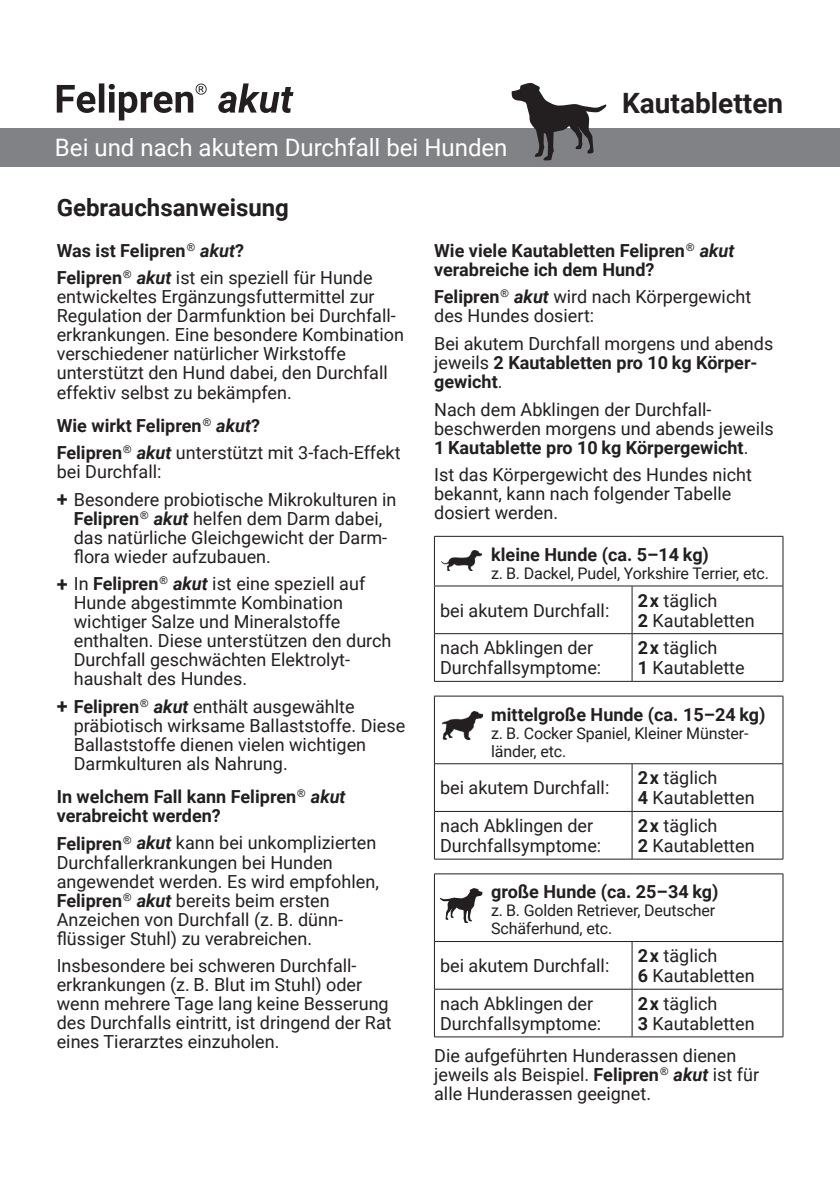
<style>
.page{position:relative;width:840px;height:1191px;background:#fff}
.page>*{position:absolute;margin:0;border:0;box-sizing:border-box;transform-origin:0 0}
.t1{font:700 28px "Roboto";color:#231f20}
.t2{font:24px "Roboto";color:#fff}
.t3{font:700 24px "Roboto";color:#231f20}
.t4{font:700 20px "Roboto";color:#231f20}
.t5{font:18px/19px "Roboto";color:#231f20}
.t6{font:700 18px/19px "Roboto";color:#231f20}
.t7{font:16px/18px "Roboto";letter-spacing:-.01em;color:#231f20}
.s1{font-style:italic}
.s2{font-weight:400}
.s3{font-weight:700}
.s4{font-weight:700;font-style:italic}
</style>
<div class="page">
<hr style="left:782px;top:536px;width:1px;height:50px;background:#231f20">
<hr style="left:434px;top:586px;width:1px;height:47px;background:#231f20">
<hr style="left:631px;top:586px;width:1px;height:47px;background:#231f20">
<hr style="left:782px;top:586px;width:1px;height:47px;background:#231f20">
<hr style="left:434px;top:633px;width:197px;height:1px;background:#231f20">
<hr style="left:434px;top:634px;width:1px;height:47px;background:#231f20">
<hr style="left:631px;top:633px;width:151px;height:1px;background:#231f20">
<hr style="left:631px;top:634px;width:1px;height:47px;background:#231f20">
<hr style="left:782px;top:634px;width:1px;height:47px;background:#231f20">
<hr style="left:434px;top:681px;width:197px;height:1px;background:#231f20">
<hr style="left:631px;top:681px;width:151px;height:1px;background:#231f20">
<hr style="left:434px;top:536px;width:197px;height:1px;background:#231f20">
<hr style="left:434px;top:536px;width:1px;height:50px;background:#231f20">
<hr style="left:631px;top:536px;width:151px;height:1px;background:#231f20">
<hr style="left:434px;top:585px;width:197px;height:1px;background:#231f20">
<hr style="left:631px;top:585px;width:151px;height:1px;background:#231f20">
<hr style="left:782px;top:696px;width:1px;height:67px;background:#231f20">
<hr style="left:434px;top:764px;width:1px;height:47px;background:#231f20">
<hr style="left:631px;top:764px;width:1px;height:47px;background:#231f20">
<hr style="left:782px;top:764px;width:1px;height:47px;background:#231f20">
<hr style="left:434px;top:811px;width:197px;height:1px;background:#231f20">
<hr style="left:434px;top:811px;width:1px;height:48px;background:#231f20">
<hr style="left:631px;top:811px;width:151px;height:1px;background:#231f20">
<hr style="left:631px;top:811px;width:1px;height:48px;background:#231f20">
<hr style="left:782px;top:811px;width:1px;height:48px;background:#231f20">
<hr style="left:434px;top:858px;width:197px;height:1px;background:#231f20">
<hr style="left:631px;top:858px;width:151px;height:1px;background:#231f20">
<hr style="left:434px;top:696px;width:197px;height:1px;background:#231f20">
<hr style="left:434px;top:696px;width:1px;height:67px;background:#231f20">
<hr style="left:631px;top:696px;width:151px;height:1px;background:#231f20">
<hr style="left:434px;top:763px;width:197px;height:1px;background:#231f20">
<hr style="left:631px;top:763px;width:151px;height:1px;background:#231f20">
<hr style="left:782px;top:874px;width:1px;height:67px;background:#231f20">
<hr style="left:434px;top:941px;width:1px;height:48px;background:#231f20">
<hr style="left:631px;top:941px;width:1px;height:48px;background:#231f20">
<hr style="left:782px;top:941px;width:1px;height:48px;background:#231f20">
<hr style="left:434px;top:989px;width:197px;height:1px;background:#231f20">
<hr style="left:434px;top:989px;width:1px;height:47px;background:#231f20">
<hr style="left:631px;top:989px;width:151px;height:1px;background:#231f20">
<hr style="left:631px;top:989px;width:1px;height:47px;background:#231f20">
<hr style="left:782px;top:989px;width:1px;height:47px;background:#231f20">
<hr style="left:434px;top:1036px;width:197px;height:1px;background:#231f20">
<hr style="left:631px;top:1036px;width:151px;height:1px;background:#231f20">
<hr style="left:434px;top:873px;width:197px;height:1px;background:#231f20">
<hr style="left:434px;top:874px;width:1px;height:67px;background:#231f20">
<hr style="left:631px;top:873px;width:151px;height:1px;background:#231f20">
<hr style="left:434px;top:941px;width:197px;height:1px;background:#231f20">
<hr style="left:631px;top:941px;width:151px;height:1px;background:#231f20">
<img style="left:441px;top:550px;width:39px;height:21px">
<img style="left:442px;top:711px;width:40px;height:29px">
<svg style="left:439px;top:888px;width:43px;height:35px"></svg>
<img style="left:57px;top:83px;width:136px;height:37px">
<svg style="left:195px;top:84px;width:11px;height:11px"></svg>
<img style="left:218px;top:83px;width:75px;height:30px">
<div style="left:0;top:128px;width:839px;height:38px;background:#808285"></div>
<svg style="left:511px;top:83px;width:95px;height:77px"></svg>
<h2 class="t2" style="left:55px;top:131px;width:454px">Bei und nach akutem Durchfall bei Hunden</h2>
<h2 class="t3" style="left:57px;top:191px;width:234px">Gebrauchsanweisung</h2>
<h1 class="t1" style="left:621px;top:83px;width:163px">Kautabletten</h1>
<p class="t6" style="left:57px;top:236px;width:317px;line-height:27.6px">Was ist Felipren<sup>®</sup> <span class="s1">akut</span>?<br>Felipren<sup>®</sup> <span class="s1">akut</span> <span class="s2">ist ein speziell für Hunde</span></p>
<p class="t5" style="left:57px;top:287px;width:348px">entwickeltes Ergänzungsfuttermittel zur Regulation der Darmfunktion bei Durchfall&shy;erkrankungen. Eine besondere Kombination verschiedener natürlicher Wirkstoffe unterstützt den Hund dabei, den Durchfall effektiv selbst zu bekämpfen.</p>
<p class="t5" style="left:57px;top:411px;width:345px;line-height:27.4px"><span class="s3">Wie wirkt Felipren</span><sup>®</sup> <span class="s4">akut</span><span class="s3">?<br>Felipren</span><sup>®</sup> <span class="s4">akut</span> unterstützt mit 3-fach-Effekt</p>
<p class="t5" style="left:74px;top:457px;width:324px;line-height:27.6px;text-indent:-17px">bei Durchfall:<br>Besondere probiotische Mikrokulturen in</p>
<p class="t5" style="left:74px;top:508px;width:315px"><span class="s3">Felipren</span><sup>®</sup> <span class="s4">akut</span> helfen dem Darm dabei, das natürliche Gleichgewicht der Darm&shy;flora wieder aufzubauen.</p>
<p class="t5" style="left:74px;top:573px;width:319px">In <span class="s3">Felipren</span><sup>®</sup> <span class="s4">akut</span> ist eine speziell auf Hunde abgestimmte Kombination wichtiger Salze und Mineralstoffe enthalten. Diese unterstützen den durch Durchfall geschwächten Elektrolyt&shy;haushalt des Hundes.</p>
<p class="t5" style="left:74px;top:696px;width:333px"><span class="s3">Felipren</span><sup>®</sup> <span class="s4">akut</span> enthält ausgewählte präbiotisch wirksame Ballaststoffe. Diese Ballaststoffe dienen vielen wichtigen Darmkulturen als Nahrung.</p>
<p class="t6" style="left:57px;top:786px;width:290px">In welchem Fall kann Felipren<sup>®</sup> <span class="s1">akut </span>verabreicht werden?</p>
<p class="t5" style="left:57px;top:833px;width:323px"><span class="s3">Felipren</span><sup>®</sup> <span class="s4">akut</span> kann bei unkomplizierten Durchfallerkrankungen bei Hunden angewendet werden. Es wird empfohlen, <span class="s3">Felipren</span><sup>®</sup> <span class="s4">akut</span> bereits beim ersten Anzeichen von Durchfall (z. B. dünn&shy;flüssiger Stuhl) zu verabreichen.</p>
<p class="t5" style="left:57px;top:955px;width:336px">Insbesondere bei schweren Durchfall&shy;erkrankungen (z. B. Blut im Stuhl) oder wenn mehrere Tage lang keine Besserung des Durchfalls eintritt, ist dringend der Rat eines Tierarztes einzuholen.</p>
<p class="t4" style="left:57px;top:485px;width:12px">+</p>
<p class="t4" style="left:57px;top:569px;width:12px">+</p>
<p class="t4" style="left:57px;top:692px;width:12px">+</p>
<p class="t6" style="left:434px;top:240px;width:301px">Wie viele Kautabletten Felipren<sup>®</sup> <span class="s1">akut </span>verabreiche ich dem Hund?</p>
<p class="t5" style="left:434px;top:287px;width:318px"><span class="s3">Felipren</span><sup>®</sup> <span class="s4">akut</span> wird nach Körpergewicht des Hundes dosiert:</p>
<p class="t5" style="left:434px;top:333px;width:340px">Bei akutem Durchfall morgens und abends jeweils <span class="s3">2 Kautabletten pro 10 kg Körper&shy;gewicht</span>.</p>
<p class="t5" style="left:434px;top:399px;width:341px">Nach dem Abklingen der Durchfall&shy;beschwerden morgens und abends jeweils<br><span class="s3">1 Kautablette pro 10 kg Körpergewicht</span>.</p>
<p class="t5" style="left:434px;top:464px;width:319px">Ist das Körpergewicht des Hundes nicht bekannt, kann nach folgender Tabelle dosiert werden.</p>
<p class="t6" style="left:491px;top:544px;width:219px">kleine Hunde (ca. 5–14 kg)</p>
<p class="t7" style="left:491px;top:563px;width:279px">z. B. Dackel, Pudel, Yorkshire Terrier, etc.</p>
<p class="t5" style="left:440px;top:600px;width:171px">bei akutem Durchfall:</p>
<p class="t5" style="left:637px;top:589px;width:118px;line-height:20px"><span class="s3">2 x</span> täglich<br><span class="s3">2</span> Kautabletten</p>
<p class="t5" style="left:440px;top:637px;width:163px;line-height:20px">nach Abklingen der<br>Durchfallsymptome:</p>
<p class="t5" style="left:637px;top:637px;width:108px;line-height:20px"><span class="s3">2 x</span> täglich<br><span class="s3">1</span> Kautablette</p>
<p class="t6" style="left:491px;top:704px;width:276px">mittelgroße Hunde (ca. 15–24 kg)</p>
<p class="t7" style="left:491px;top:723px;width:258px">z. B. Cocker Spaniel, Kleiner Münster&shy;länder, etc.</p>
<p class="t5" style="left:440px;top:777px;width:171px">bei akutem Durchfall:</p>
<p class="t5" style="left:637px;top:767px;width:118px;line-height:20px"><span class="s3">2 x</span> täglich<br><span class="s3">4</span> Kautabletten</p>
<p class="t5" style="left:440px;top:815px;width:163px;line-height:20px">nach Abklingen der<br>Durchfallsymptome:</p>
<p class="t5" style="left:637px;top:815px;width:118px;line-height:20px"><span class="s3">2 x</span> täglich<br><span class="s3">2</span> Kautabletten</p>
<p class="t6" style="left:491px;top:882px;width:228px">große Hunde (ca. 25–34 kg)</p>
<p class="t7" style="left:491px;top:901px;width:225px">z. B. Golden Retriever, Deutscher<br>Schäferhund, etc.</p>
<p class="t5" style="left:440px;top:955px;width:171px">bei akutem Durchfall:</p>
<p class="t5" style="left:637px;top:945px;width:118px;line-height:20px"><span class="s3">2 x</span> täglich<br><span class="s3">6</span> Kautabletten</p>
<p class="t5" style="left:440px;top:992px;width:163px;line-height:20px">nach Abklingen der<br>Durchfallsymptome:</p>
<p class="t5" style="left:637px;top:992px;width:118px;line-height:20px"><span class="s3">2 x</span> täglich<br><span class="s3">3</span> Kautabletten</p>
<p class="t5" style="left:434px;top:1045px;width:326px">Die aufgeführten Hunderassen dienen jeweils als Beispiel. <span class="s3">Felipren</span><sup>®</sup> <span class="s4">akut</span> ist für alle Hunderassen geeignet.</p>
</div>
